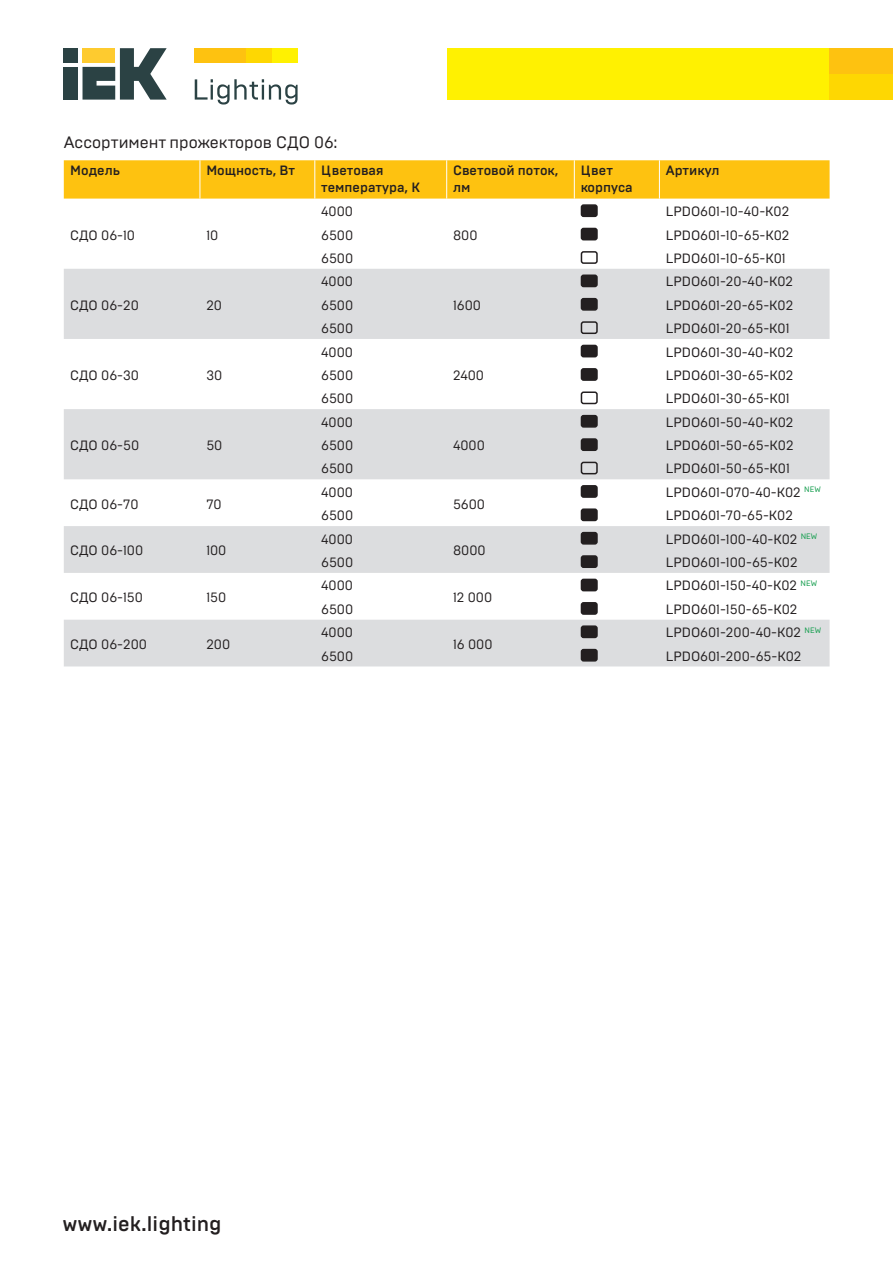
<style>
.page{position:relative;width:893px;height:1262px;background:#fff}
.page>*{position:absolute;margin:0;border:0;box-sizing:border-box;transform-origin:0 0}
.t1{font:500 21px "Brutal Type";color:#231f20}
.t2{font:16.5px "Brutal Type";color:#231f20}
.t3{font:13.5px "Brutal Type";color:#231f20}
.t4{font:500 13.5px/16.2px "Brutal Type";color:#231f20}
</style>
<div class="page">
<div style="left:446px;top:48px;width:447px;height:51px;background:#fff101"></div>
<div style="left:829px;top:48px;width:64px;height:26px;background:#fec210"></div>
<div style="left:829px;top:74px;width:64px;height:25px;background:#fed702"></div>
<div style="left:246px;top:48px;width:26px;height:14px;background:#fed702"></div>
<div style="left:272px;top:48px;width:25px;height:14px;background:#fff101"></div>
<div style="left:195px;top:48px;width:51px;height:14px;background:#fec210"></div>
<div style="left:64px;top:67px;width:14px;height:33px;background:#2b4244"></div>
<div style="left:64px;top:48px;width:14px;height:14px;background:#2b4244"></div>
<svg style="left:82px;top:48px;width:85px;height:52px"></svg>
<svg style="left:195px;top:79px;width:102px;height:26px"></svg>
<div style="left:64px;top:160px;width:765px;height:39px;background:#fec210"></div>
<svg style="left:64px;top:269px;width:765px;height:397px;fill:#dcdddf"></svg>
<hr style="left:199px;top:160px;width:1px;height:39px;background:#fff">
<hr style="left:314px;top:160px;width:1px;height:39px;background:#fff">
<hr style="left:446px;top:160px;width:1px;height:39px;background:#fff">
<hr style="left:574px;top:160px;width:1px;height:39px;background:#fff">
<hr style="left:659px;top:160px;width:1px;height:39px;background:#fff">
<div style="left:581px;top:205px;width:16px;height:11px;background:#231f20;border-radius:2px"></div>
<div style="left:580px;top:204px;width:17px;height:13px;border:2px solid #231f20;border-radius:2px"></div>
<div style="left:581px;top:228px;width:16px;height:12px;background:#231f20;border-radius:2px"></div>
<div style="left:580px;top:228px;width:17px;height:12px;border:2px solid #231f20;border-radius:2px"></div>
<div style="left:580px;top:251px;width:17px;height:13px;border:2px solid #231f20;border-radius:2px"></div>
<div style="left:581px;top:275px;width:16px;height:11px;background:#231f20;border-radius:2px"></div>
<div style="left:580px;top:274px;width:17px;height:13px;border:2px solid #231f20;border-radius:2px"></div>
<div style="left:581px;top:299px;width:16px;height:11px;background:#231f20;border-radius:2px"></div>
<div style="left:580px;top:298px;width:17px;height:13px;border:2px solid #231f20;border-radius:2px"></div>
<div style="left:580px;top:321px;width:17px;height:13px;border:2px solid #231f20;border-radius:2px"></div>
<div style="left:581px;top:345px;width:16px;height:12px;background:#231f20;border-radius:2px"></div>
<div style="left:580px;top:345px;width:17px;height:12px;border:2px solid #231f20;border-radius:2px"></div>
<div style="left:581px;top:369px;width:16px;height:11px;background:#231f20;border-radius:2px"></div>
<div style="left:580px;top:368px;width:17px;height:13px;border:2px solid #231f20;border-radius:2px"></div>
<div style="left:580px;top:391px;width:17px;height:13px;border:2px solid #231f20;border-radius:2px"></div>
<div style="left:581px;top:415px;width:16px;height:12px;background:#231f20;border-radius:2px"></div>
<div style="left:580px;top:415px;width:17px;height:12px;border:2px solid #231f20;border-radius:2px"></div>
<div style="left:581px;top:439px;width:16px;height:11px;background:#231f20;border-radius:2px"></div>
<div style="left:580px;top:438px;width:17px;height:13px;border:2px solid #231f20;border-radius:2px"></div>
<div style="left:580px;top:461px;width:17px;height:13px;border:2px solid #231f20;border-radius:2px"></div>
<div style="left:581px;top:486px;width:16px;height:11px;background:#231f20;border-radius:2px"></div>
<div style="left:580px;top:485px;width:17px;height:13px;border:2px solid #231f20;border-radius:2px"></div>
<div style="left:581px;top:509px;width:16px;height:11px;background:#231f20;border-radius:2px"></div>
<div style="left:580px;top:508px;width:17px;height:13px;border:2px solid #231f20;border-radius:2px"></div>
<div style="left:581px;top:532px;width:16px;height:12px;background:#231f20;border-radius:2px"></div>
<div style="left:580px;top:532px;width:17px;height:12px;border:2px solid #231f20;border-radius:2px"></div>
<div style="left:581px;top:556px;width:16px;height:11px;background:#231f20;border-radius:2px"></div>
<div style="left:580px;top:555px;width:17px;height:13px;border:2px solid #231f20;border-radius:2px"></div>
<div style="left:581px;top:579px;width:16px;height:11px;background:#231f20;border-radius:2px"></div>
<div style="left:580px;top:578px;width:17px;height:13px;border:2px solid #231f20;border-radius:2px"></div>
<div style="left:581px;top:603px;width:16px;height:11px;background:#231f20;border-radius:2px"></div>
<div style="left:580px;top:602px;width:17px;height:13px;border:2px solid #231f20;border-radius:2px"></div>
<div style="left:581px;top:626px;width:16px;height:11px;background:#231f20;border-radius:2px"></div>
<div style="left:580px;top:625px;width:17px;height:13px;border:2px solid #231f20;border-radius:2px"></div>
<div style="left:581px;top:649px;width:16px;height:12px;background:#231f20;border-radius:2px"></div>
<div style="left:580px;top:649px;width:17px;height:12px;border:2px solid #231f20;border-radius:2px"></div>
<p class="t2" style="left:64px;top:135px;width:275px">Ассортимент прожекторов СДО 06:</p>
<p class="t4" style="left:70px;top:163px;width:51px">Модель</p>
<p class="t4" style="left:206px;top:163px;width:90px">Мощность, Вт</p>
<p class="t4" style="left:321px;top:163px;width:100px">Цветовая температура, К</p>
<p class="t4" style="left:453px;top:163px;width:107px">Световой поток, лм</p>
<p class="t4" style="left:580px;top:163px;width:54px">Цвет корпуса</p>
<p class="t4" style="left:665px;top:163px;width:55px">Артикул</p>
<p class="t3" style="left:70px;top:229px;width:66px">СДО 06-10</p>
<p class="t3" style="left:206px;top:229px;width:13px">10</p>
<p class="t3" style="left:321px;top:205px;width:33px">4000</p>
<p class="t3" style="left:665px;top:205px;width:125px">LPDO601-10-40-K02</p>
<p class="t3" style="left:321px;top:229px;width:34px">6500</p>
<p class="t3" style="left:665px;top:229px;width:125px">LPDO601-10-65-K02</p>
<p class="t3" style="left:321px;top:252px;width:34px">6500</p>
<p class="t3" style="left:665px;top:252px;width:121px">LPDO601-10-65-K01</p>
<p class="t3" style="left:453px;top:229px;width:26px">800</p>
<p class="t3" style="left:321px;top:275px;width:33px">4000</p>
<p class="t3" style="left:665px;top:275px;width:129px">LPDO601-20-40-K02</p>
<p class="t3" style="left:70px;top:299px;width:70px">СДО 06-20</p>
<p class="t3" style="left:206px;top:299px;width:17px">20</p>
<p class="t3" style="left:321px;top:299px;width:34px">6500</p>
<p class="t3" style="left:665px;top:299px;width:129px">LPDO601-20-65-K02</p>
<p class="t3" style="left:321px;top:322px;width:34px">6500</p>
<p class="t3" style="left:665px;top:322px;width:125px">LPDO601-20-65-K01</p>
<p class="t3" style="left:453px;top:299px;width:29px">1600</p>
<p class="t3" style="left:321px;top:346px;width:33px">4000</p>
<p class="t3" style="left:665px;top:346px;width:129px">LPDO601-30-40-K02</p>
<p class="t3" style="left:70px;top:369px;width:70px">СДО 06-30</p>
<p class="t3" style="left:206px;top:369px;width:17px">30</p>
<p class="t3" style="left:321px;top:369px;width:34px">6500</p>
<p class="t3" style="left:665px;top:369px;width:129px">LPDO601-30-65-K02</p>
<p class="t3" style="left:321px;top:392px;width:34px">6500</p>
<p class="t3" style="left:665px;top:392px;width:125px">LPDO601-30-65-K01</p>
<p class="t3" style="left:453px;top:369px;width:32px">2400</p>
<p class="t3" style="left:321px;top:416px;width:33px">4000</p>
<p class="t3" style="left:665px;top:416px;width:129px">LPDO601-50-40-K02</p>
<p class="t3" style="left:70px;top:439px;width:70px">СДО 06-50</p>
<p class="t3" style="left:206px;top:439px;width:18px">50</p>
<p class="t3" style="left:321px;top:439px;width:34px">6500</p>
<p class="t3" style="left:665px;top:439px;width:129px">LPDO601-50-65-K02</p>
<p class="t3" style="left:321px;top:462px;width:34px">6500</p>
<p class="t3" style="left:665px;top:462px;width:126px">LPDO601-50-65-K01</p>
<p class="t3" style="left:453px;top:439px;width:33px">4000</p>
<p class="t3" style="left:70px;top:498px;width:70px">СДО 06-70</p>
<p class="t3" style="left:206px;top:498px;width:17px">70</p>
<p class="t3" style="left:665px;top:486px;width:156px">LPDO601-070-40-K02 <sup>NEW</sup></p>
<p class="t3" style="left:321px;top:486px;width:33px">4000</p>
<p class="t3" style="left:453px;top:498px;width:33px">5600</p>
<p class="t3" style="left:321px;top:509px;width:34px">6500</p>
<p class="t3" style="left:665px;top:509px;width:129px">LPDO601-70-65-K02</p>
<p class="t3" style="left:70px;top:544px;width:75px">СДО 06-100</p>
<p class="t3" style="left:206px;top:544px;width:22px">100</p>
<p class="t3" style="left:665px;top:533px;width:153px">LPDO601-100-40-K02 <sup>NEW</sup></p>
<p class="t3" style="left:321px;top:533px;width:33px">4000</p>
<p class="t3" style="left:453px;top:544px;width:34px">8000</p>
<p class="t3" style="left:321px;top:556px;width:34px">6500</p>
<p class="t3" style="left:665px;top:556px;width:133px">LPDO601-100-65-K02</p>
<p class="t3" style="left:70px;top:591px;width:74px">СДО 06-150</p>
<p class="t3" style="left:206px;top:591px;width:21px">150</p>
<p class="t3" style="left:665px;top:579px;width:153px">LPDO601-150-40-K02 <sup>NEW</sup></p>
<p class="t3" style="left:321px;top:579px;width:33px">4000</p>
<p class="t3" style="left:453px;top:591px;width:41px">12 000</p>
<p class="t3" style="left:321px;top:603px;width:34px">6500</p>
<p class="t3" style="left:665px;top:603px;width:133px">LPDO601-150-65-K02</p>
<p class="t3" style="left:70px;top:638px;width:78px">СДО 06-200</p>
<p class="t3" style="left:206px;top:638px;width:25px">200</p>
<p class="t3" style="left:665px;top:626px;width:157px">LPDO601-200-40-K02 <sup>NEW</sup></p>
<p class="t3" style="left:321px;top:626px;width:33px">4000</p>
<p class="t3" style="left:453px;top:638px;width:41px">16 000</p>
<p class="t3" style="left:321px;top:650px;width:34px">6500</p>
<p class="t3" style="left:665px;top:650px;width:137px">LPDO601-200-65-K02</p>
<h1 class="t1" style="left:62px;top:1214px;width:161px">www.iek.lighting</h1>
</div>
